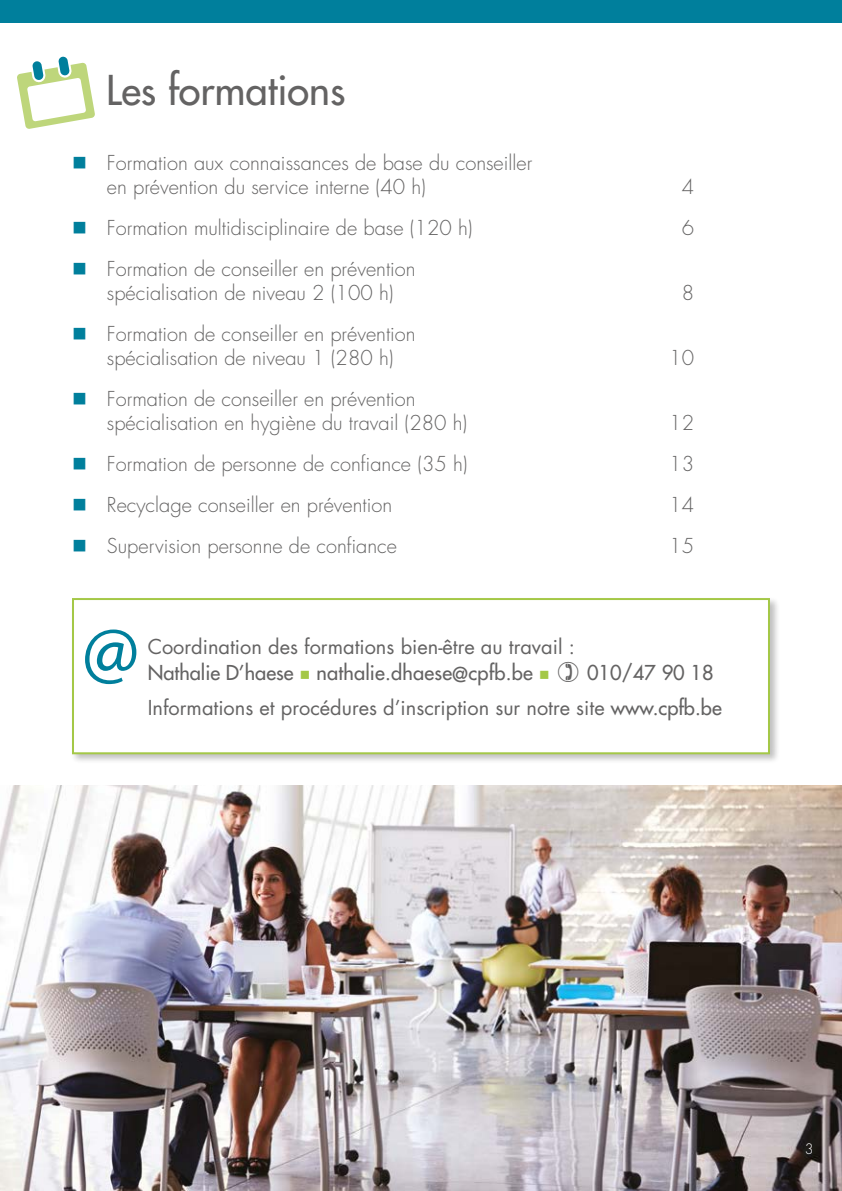
<style>
.page{position:relative;width:842px;height:1191px;background:#fff}
.page>*{position:absolute;margin:0;border:0;box-sizing:border-box;transform-origin:0 0}
.t1{font:500 40px "Futura Std";color:#646363}
.t2{font:300 20px/24px "Futura Std";color:#646363}
.t3{font:20px/26px "Futura Std";color:#646363}
.t4{font:300 14px "Futura Std";color:#fff}
.s1{color:#007f9c}
.s2{font-weight:500}
.s3{color:#a4c847}
</style>
<div class="page">
<img style="left:0;top:785px;width:842px;height:406px">
<div style="left:70px;top:596px;width:710px;height:168px;background:#000;opacity:.25"></div>
<div style="left:73px;top:599px;width:696px;height:154px;background:#fff"></div>
<div style="left:72px;top:598px;width:698px;height:156px;border:2px solid #a4c847"></div>
<div style="left:0;top:0;width:842px;height:23px;background:#007f9c"></div>
<svg style="left:85px;top:629px;width:51px;height:55px"></svg>
<svg style="left:17px;top:56px;width:78px;height:73px"></svg>
<h1 class="t1" style="left:106px;top:65px;width:241px">Les formations</h1>
<p class="t2" style="left:107px;top:151px;width:427px;text-indent:-35px"><span class="s1">■</span> Formation aux connaissances de base du conseiller en prévention du service interne (40 h)</p>
<p class="t2" style="left:682px;top:175px;width:14px">4</p>
<p class="t2" style="left:72px;top:216px;width:402px"><span class="s1">■</span> Formation multidisciplinaire de base (120 h)</p>
<p class="t2" style="left:682px;top:216px;width:14px">6</p>
<p class="t2" style="left:107px;top:257px;width:310px;text-indent:-35px"><span class="s1">■</span> Formation de conseiller en prévention spécialisation de niveau 2 (100 h)</p>
<p class="t2" style="left:682px;top:281px;width:14px">8</p>
<p class="t2" style="left:107px;top:322px;width:310px;text-indent:-35px"><span class="s1">■</span> Formation de conseiller en prévention spécialisation de niveau 1 (280 h)</p>
<p class="t2" style="left:107px;top:387px;width:362px;text-indent:-35px"><span class="s1">■</span> Formation de conseiller en prévention spécialisation en hygiène du travail (280 h)</p>
<p class="t2" style="left:669px;top:346px;width:26px">10</p>
<p class="t2" style="left:669px;top:411px;width:26px">12</p>
<p class="t2" style="left:72px;top:452px;width:397px"><span class="s1">■</span> Formation de personne de confiance (35 h)</p>
<p class="t2" style="left:669px;top:452px;width:26px">13</p>
<p class="t2" style="left:72px;top:493px;width:322px"><span class="s1">■</span> Recyclage conseiller en prévention</p>
<p class="t2" style="left:669px;top:493px;width:26px">14</p>
<p class="t2" style="left:72px;top:534px;width:327px"><span class="s1">■</span> Supervision personne de confiance</p>
<p class="t2" style="left:669px;top:534px;width:26px">15</p>
<p class="t3" style="left:148px;top:633px;width:429px">Coordination des formations bien-être au travail :<br><span class="s2">Nathalie D’haese</span> <span class="s3">■</span> <span class="s2">nathalie.dhaese@cpfb.be</span> <span class="s3">■</span></p>
<p class="t3" style="left:148px;top:655px;width:575px;line-height:35.4px;text-indent:439px"><span class="s2">010/47 90 18<br></span>Informations et procédures d’inscription sur notre site <span class="s2">www.cpfb.be</span></p>
<p class="t4" style="left:805px;top:1140px;width:10px">3</p>
</div>
